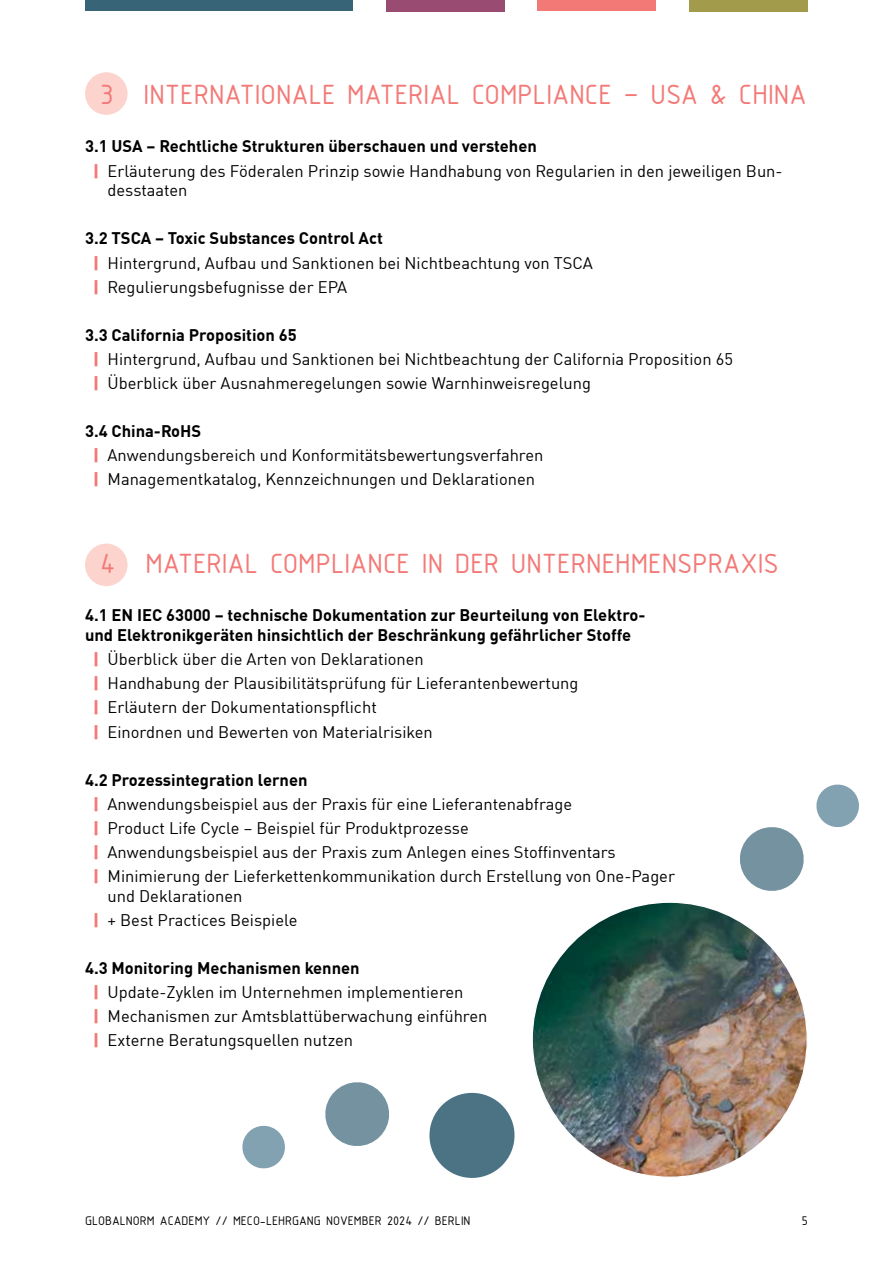
<style>
.page{position:relative;width:893px;height:1263px;background:#fff}
.page>*{position:absolute;margin:0;border:0;box-sizing:border-box;transform-origin:0 0}
.t1{font:30px "ISOCPEUR";letter-spacing:-.005em;color:#f37977}
.t2{font:16.5px/24px "DIN Offc";color:#000}
.t3{font:700 16.5px/19.8px "DIN Offc";color:#000}
.t4{font:13.5px "ISOCPEUR";color:#000}
.s1{font-weight:700}
.s2{font-weight:900;color:#f37977}
</style>
<div class="page">
<div style="left:538px;top:0;width:118px;height:11px;background:#f37977"></div>
<div style="left:85px;top:0;width:268px;height:11px;background:#386477"></div>
<div style="left:689px;top:0;width:119px;height:11px;background:#a29b4c"></div>
<div style="left:386px;top:0;width:118px;height:11px;background:#9a4b71"></div>
<div style="left:85px;top:544px;width:43px;height:42px;background:#fcd4cd;border-radius:50%"></div>
<div style="left:85px;top:72px;width:43px;height:43px;background:#fcd4cd;border-radius:50%"></div>
<img style="left:532px;top:902px;width:275px;height:275px;border-radius:138px">
<svg style="left:429px;top:1092px;width:86px;height:86px"></svg>
<svg style="left:816px;top:784px;width:43px;height:43px"></svg>
<svg style="left:325px;top:1082px;width:64px;height:64px"></svg>
<svg style="left:740px;top:827px;width:64px;height:64px"></svg>
<svg style="left:242px;top:1125px;width:43px;height:44px"></svg>
<h1 class="t1" style="left:100px;top:75px;width:96px">3 INTERNA</h1>
<h1 class="t1" style="left:239px;top:75px;width:52px">TIONALE</h1>
<h1 class="t1" style="left:347px;top:75px;width:461px">MATERIAL COMPLIANCE – USA &amp; CHINA</h1>
<p class="t2" style="left:93px;top:134px;width:691px;text-indent:-8px"><span class="s1">3.1 USA – Rechtliche Strukturen überschauen und verstehen<br></span><span class="s2">|</span> Erläuterung des Föderalen Prinzip sowie Handhabung von Regularien in den jeweiligen Bun-</p>
<p class="t2" style="left:108px;top:178px;width:82px">desstaaten</p>
<p class="t2" style="left:93px;top:226px;width:501px;text-indent:-8px"><span class="s1">3.2 TSCA – Toxic Substances Control Act<br></span><span class="s2">|</span> Hintergrund, Aufbau und Sanktionen bei Nichtbeachtung von TSCA <span class="s2">|</span> Regulierungsbefugnisse der EPA</p>
<p class="t2" style="left:93px;top:322px;width:641px;text-indent:-8px"><span class="s1">3.3 California Proposition 65<br></span><span class="s2">|</span> Hintergrund, Aufbau und Sanktionen bei Nichtbeachtung der California Proposition 65 <span class="s2">|</span> Überblick über Ausnahmeregelungen sowie Warnhinweisregelung</p>
<p class="t2" style="left:93px;top:419px;width:452px;text-indent:-8px"><span class="s1">3.4 China-RoHS<br></span><span class="s2">|</span> Anwendungsbereich und Konformitätsbewertungsverfahren <span class="s2">|</span> Managementkatalog, Kennzeichnungen und Deklarationen</p>
<h1 class="t1" style="left:100px;top:544px;width:668px">4 MATERIAL COMPLIANCE IN DER UNTERNEHMENSPRAXIS</h1>
<p class="t3" style="left:85px;top:605px;width:562px">4.1 EN IEC 63000 – technische Dokumentation zur Beurteilung von Elektro&shy;und Elektronikgeräten hinsichtlich der Beschränkung gefährlicher Stoffe</p>
<p class="t2" style="left:93px;top:647px;width:487px"><span class="s2">|</span> Überblick über die Arten von Deklarationen<br><span class="s2">|</span> Handhabung der Plausibilitätsprüfung für Lieferantenbewertung <span class="s2">|</span> Erläutern der Dokumentationspflicht<br><span class="s2">|</span> Einordnen und Bewerten von Materialrisiken</p>
<p class="t2" style="left:93px;top:767px;width:583px;text-indent:-8px"><span class="s1">4.2 Prozessintegration lernen<br></span><span class="s2">|</span> Anwendungsbeispiel aus der Praxis für eine Lieferantenabfrage<br><span class="s2">|</span> Product Life Cycle – Beispiel für Produktprozesse<br><span class="s2">|</span> Anwendungsbeispiel aus der Praxis zum Anlegen eines Stoffinventars<br><span class="s2">|</span> Minimierung der Lieferkettenkommunikation durch Erstellung von One-Pager</p>
<p class="t2" style="left:93px;top:883px;width:206px;text-indent:14px">und Deklarationen<br><span class="s2">|</span> + Best Practices Beispiele</p>
<p class="t2" style="left:93px;top:955px;width:396px;text-indent:-8px"><span class="s1">4.3 Monitoring Mechanismen kennen<br></span><span class="s2">|</span> Update-Zyklen im Unternehmen implementieren<br><span class="s2">|</span> Mechanismen zur Amtsblattüberwachung einführen <span class="s2">|</span> Externe Beratungsquellen nutzen</p>
<p class="t4" style="left:85px;top:1212px;width:387px">GLOBALNORM ACADEMY // MECO-LEHRGANG NOVEMBER 2024 // BERLIN</p>
<p class="t4" style="left:802px;top:1212px;width:8px">5</p>
</div>
